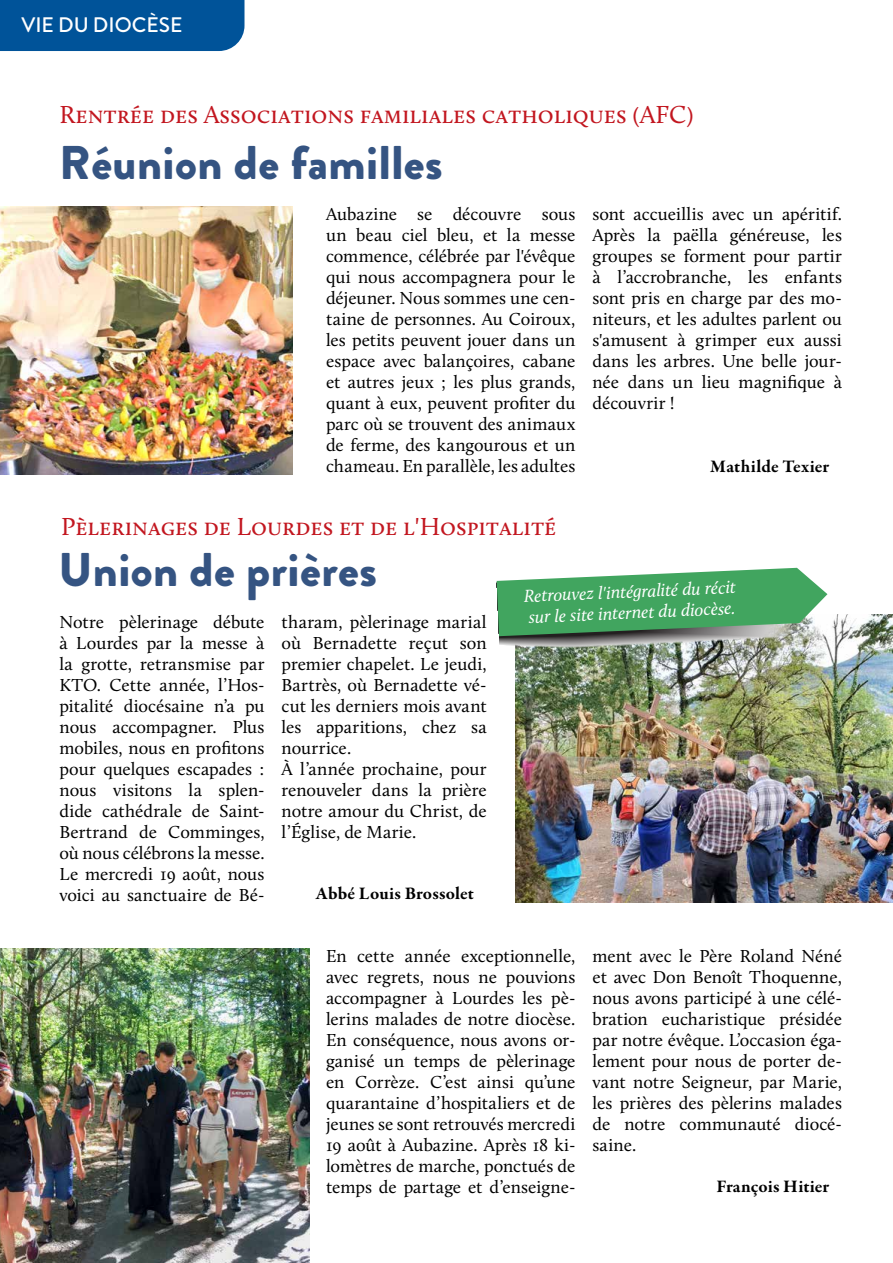
<style>
.page{position:relative;width:893px;height:1263px;background:#fff}
.page>*{position:absolute;margin:0;border:0;box-sizing:border-box;transform-origin:0 0}
.t1{font:900 47.25px "Brandon Grotesque";letter-spacing:.01em;color:#355482}
.t2{font:25.5px "Calluna";color:#c2161f}
.t3{font:500 21px "Brandon Grotesque";color:#fff}
.t4{font:18px/21px "Calluna";letter-spacing:.005em;color:#000;text-align:justify}
.t5{font:italic 18px/21px "Calluna";color:#fff}
.t6{font:700 18px "Garamond Premr Pro";letter-spacing:.01em;color:#000}
</style>
<div class="page">
<img style="left:0;top:948px;width:309px;height:315px">
<img style="left:0;top:206px;width:292px;height:268px">
<img style="left:516px;top:614px;width:377px;height:288px">
<div style="left:0;top:0;width:244px;height:51px;background:#005399"></div>
<svg style="left:496px;top:567px;width:331px;height:83px;background:#6bab7e"></svg>
<p class="t3" style="left:21px;top:10px;width:163px">VIE DU DIOCÈSE</p>
<h2 class="t2" style="left:60px;top:99px;width:636px">Rentrée des Associations familiales catholiques (AFC)</h2>
<h1 class="t1" style="left:59px;top:129px;width:385px">Réunion de familles</h1>
<p class="t4" style="left:326px;top:203px;width:251px">Aubazine se découvre sous un beau ciel bleu, et la messe commence, célébrée par l'évêque qui nous accompagnera pour le déjeuner. Nous sommes une cen&shy;taine de personnes. Au Coiroux, les petits peuvent jouer dans un espace avec balançoires, cabane et autres jeux ; les plus grands, quant à eux, peuvent profiter du parc où se trouvent des animaux de ferme, des kangourous et un chameau. En parallèle, les adultes</p>
<h2 class="t2" style="left:61px;top:511px;width:497px">Pèlerinages de Lourdes et de l'Hospitalité</h2>
<p class="t4" style="left:592px;top:203px;width:251px">sont accueillis avec un apéritif.<br>Après la paëlla généreuse, les groupes se forment pour partir à l’accrobranche, les enfants sont pris en charge par des mo&shy;niteurs, et les adultes parlent ou s'amusent à grimper eux aussi dans les arbres. Une belle jour&shy;née dans un lieu magnifique à découvrir !</p>
<p class="t6" style="left:710px;top:456px;width:120px">Mathilde Texier</p>
<h1 class="t1" style="left:58px;top:536px;width:320px">Union de prières</h1>
<p class="t4" style="left:60px;top:611px;width:207px">Notre pèlerinage débute à Lourdes par la messe à la grotte, retransmise par KTO. Cette année, l’Hos&shy;pitalité diocésaine n’a pu nous accompagner. Plus mobiles, nous en profitons pour quelques escapades : nous visitons la splen&shy;dide cathédrale de Saint-Bertrand de Comminges, où nous célébrons la messe.<br>Le mercredi 19 août, nous voici au sanctuaire de Bé-</p>
<p class="t4" style="left:282px;top:611px;width:207px;text-align:left">tharam, pèlerinage marial où Bernadette reçut son premier chapelet. Le jeudi,<br>Bartrès, où Bernadette vé&shy;cut les derniers mois avant les apparitions, chez sa nourrice.<br>À l’année prochaine, pour renouveler dans la prière notre amour du Christ, de l’Église, de Marie.</p>
<p class="t6" style="left:316px;top:882px;width:160px">Abbé Louis Brossolet</p>
<p class="t5" style="left:523px;top:584px;width:214px;rotate:-2deg">Retrouvez l'intégralité du récit sur le site internet du diocèse.</p>
<p class="t4" style="left:326px;top:945px;width:251px">En cette année exceptionnelle, avec regrets, nous ne pouvions accompagner à Lourdes les pè&shy;lerins malades de notre diocèse.<br>En conséquence, nous avons or&shy;ganisé un temps de pèlerinage en Corrèze. C’est ainsi qu’une quarantaine d’hospitaliers et de jeunes se sont retrouvés mercredi 19 août à Aubazine. Après 18 ki&shy;lomètres de marche, ponctués de temps de partage et d’enseigne-</p>
<p class="t4" style="left:592px;top:945px;width:251px">ment avec le Père Roland Néné et avec Don Benoît Thoquenne, nous avons participé à une célé&shy;bration eucharistique présidée par notre évêque. L’occasion éga&shy;lement pour nous de porter de&shy;vant notre Seigneur, par Marie, les prières des pèlerins malades de notre communauté diocé&shy;saine.</p>
<p class="t6" style="left:716px;top:1175px;width:114px">François Hitier</p>
</div>
